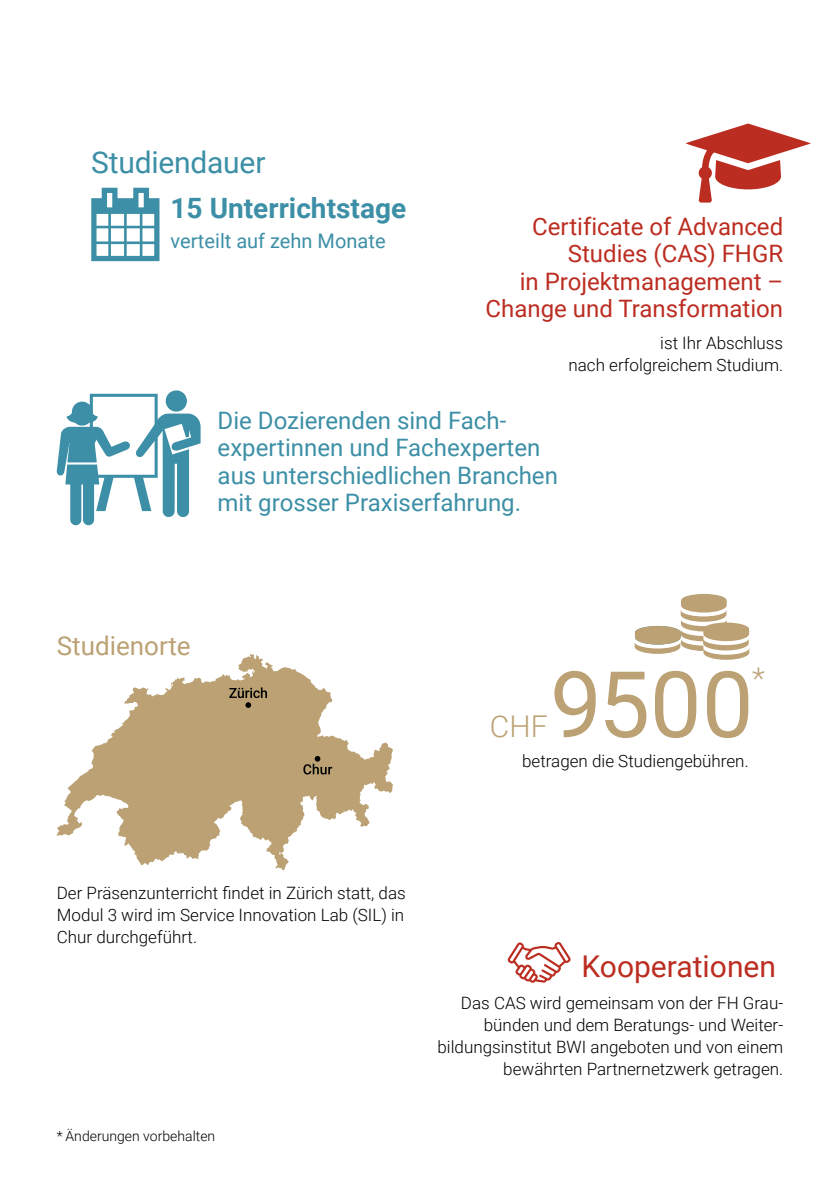
<style>
.page{position:relative;width:840px;height:1191px;background:#fff}
.page>*{position:absolute;margin:0;border:0;box-sizing:border-box;transform-origin:0 0}
.t1{font:92px "Roboto";color:#bba174}
.t2{font:30px "Roboto";color:#bc2d21}
.t3{font:30px "Roboto";letter-spacing:-.01em;color:#3c8fa6}
.t4{font:300 30px "Roboto";color:#bba174}
.t5{font:700 28px "Roboto";color:#3c8fa6}
.t6{font:26px "Roboto";color:#bba174}
.t7{font:24px/27.4px "Roboto";color:#3c8fa6}
.t8{font:24px/27.4px "Roboto";color:#bc2d21;text-align:right}
.t9{font:20px "Roboto";color:#3c8fa6}
.t10{font:300 17px/22px "Roboto";color:#000;text-align:right}
.t11{font:300 14px "Roboto";color:#000}
</style>
<div class="page">
<svg style="left:634px;top:594px;width:114px;height:66px"></svg>
<svg style="left:166px;top:390px;width:21px;height:21px"></svg>
<svg style="left:56px;top:394px;width:144px;height:131px"></svg>
<svg style="left:57px;top:654px;width:336px;height:216px;fill:#bba174"></svg>
<svg style="left:303px;top:756px;width:29px;height:18px"></svg>
<svg style="left:229px;top:687px;width:38px;height:21px"></svg>
<svg style="left:685px;top:123px;width:125px;height:80px"></svg>
<svg style="left:91px;top:188px;width:68px;height:73px"></svg>
<svg style="left:507px;top:942px;width:63px;height:40px"></svg>
<h2 class="t3" style="left:91px;top:141px;width:176px">Studiendauer</h2>
<h3 class="t5" style="left:170px;top:188px;width:237px">15 Unterrichtstage</h3>
<p class="t9" style="left:170px;top:227px;width:216px">verteilt auf zehn Monate</p>
<h3 class="t8" style="left:485px;top:212px;width:299px">Certificate of Advanced<br>Studies (CAS) FHGR<br>in Projektmanagement –<br>Change und Transformation</h3>
<p class="t10" style="left:568px;top:331px;width:216px">ist Ihr Abschluss<br>nach erfolgreichem Studium.</p>
<h3 class="t7" style="left:217px;top:406px;width:341px">Die Dozierenden sind Fach&shy;expertinnen und Fachexperten aus unterschiedlichen Branchen mit grosser Praxiserfahrung.</h3>
<h3 class="t6" style="left:57px;top:627px;width:135px">Studienorte</h3>
<h1 class="t1" style="left:549px;top:640px;width:205px">9500</h1>
<h2 class="t4" style="left:751px;top:657px;width:14px">*</h2>
<p class="t10" style="left:522px;top:749px;width:228px">betragen die Studiengebühren.</p>
<h2 class="t4" style="left:489px;top:705px;width:59px">CHF</h2>
<p class="t10" style="left:57px;top:881px;width:350px;text-align:justify">Der Präsenzunterricht findet in Zürich statt, das Modul 3 wird im Service Innovation Lab (SIL) in Chur durchgeführt.</p>
<p class="t11" style="left:57px;top:1126px;width:160px">* Änderungen vorbehalten</p>
<h2 class="t2" style="left:581px;top:945px;width:196px">Kooperationen</h2>
<p class="t10" style="left:437px;top:991px;width:347px">Das CAS wird gemeinsam von der FH Grau&shy;bünden und dem Beratungs- und Weiter&shy;bildungsinstitut BWI angeboten und von einem bewährten Partnernetzwerk getragen.</p>
</div>
